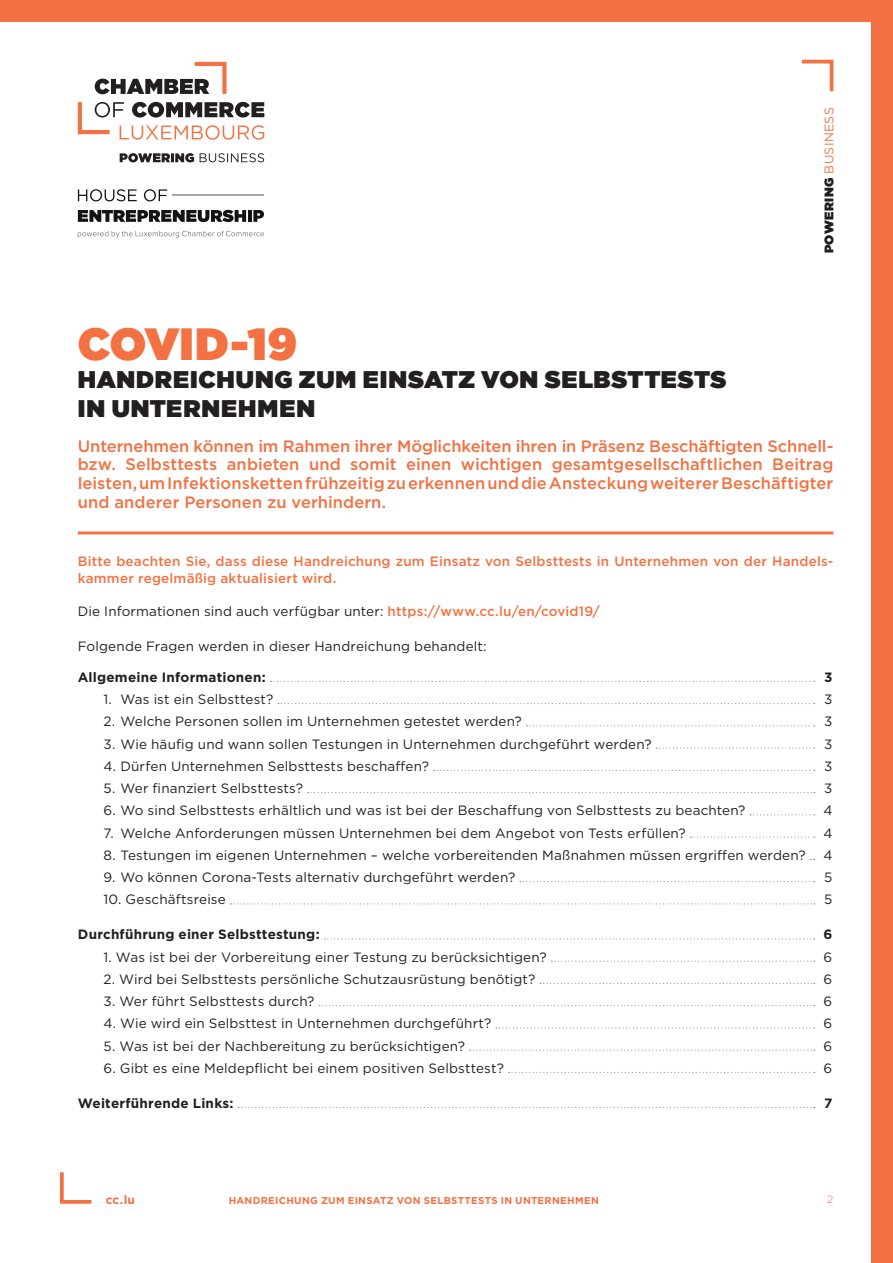
<style>
.page{position:relative;width:893px;height:1263px;background:#fff}
.page>*{position:absolute;margin:0;border:0;box-sizing:border-box;transform-origin:0 0}
.t1{font:45px "Gotham Ultra";letter-spacing:.005em;color:#f37142}
.t2{font:24px/28.8px "Gotham Ultra";letter-spacing:.035em;color:#231f20}
.t3{font:500 16.5px/18.8px "Gotham";letter-spacing:.005em;color:#f37142;text-align:justify}
.t4{font:13.5px "Gotham";letter-spacing:.01em;color:#231f20}
.t5{font:500 13.5px/16.2px "Gotham";letter-spacing:.015em;color:#f37142}
.t6{font:700 13.5px "Gotham";letter-spacing:.015em;color:#231f20}
.t7{font:12.45px "Gotham Ultra";letter-spacing:.04em;color:#231f20}
.t8{font:700 12px "Gotham";color:#f37142}
.t9{font:300 10.5px "Gotham";color:#f37142}
.t10{font:700 9.9px "Gotham";letter-spacing:.03em;color:#f37142}
.s1{font-family:"Gotham";color:#f37142}
.s2{font-weight:500;color:#f37142}
</style>
<div class="page">
<div style="left:0;top:0;width:893px;height:21px;background:#f37142"></div>
<div style="left:872px;top:0;width:21px;height:1263px;background:#f37142"></div>
<svg style="left:802px;top:59px;width:32px;height:33px"></svg>
<svg style="left:95px;top:62px;width:132px;height:32px"></svg>
<svg style="left:78px;top:102px;width:186px;height:38px"></svg>
<svg style="left:120px;top:153px;width:144px;height:9px"></svg>
<hr style="left:78px;top:531px;width:755px;height:3px;background:#f37142">
<svg style="left:270px;top:681px;width:545px;height:1px"></svg>
<svg style="left:278px;top:703px;width:537px;height:1px"></svg>
<svg style="left:526px;top:725px;width:289px;height:1px"></svg>
<svg style="left:656px;top:747px;width:159px;height:2px"></svg>
<svg style="left:434px;top:770px;width:381px;height:1px"></svg>
<svg style="left:308px;top:792px;width:507px;height:1px"></svg>
<svg style="left:750px;top:814px;width:65px;height:1px"></svg>
<svg style="left:690px;top:836px;width:125px;height:2px"></svg>
<svg style="left:520px;top:881px;width:295px;height:1px"></svg>
<svg style="left:230px;top:903px;width:585px;height:1px"></svg>
<svg style="left:324px;top:938px;width:491px;height:1px"></svg>
<svg style="left:551px;top:960px;width:264px;height:2px"></svg>
<svg style="left:540px;top:983px;width:275px;height:1px"></svg>
<svg style="left:319px;top:1005px;width:496px;height:1px"></svg>
<svg style="left:496px;top:1027px;width:319px;height:1px"></svg>
<svg style="left:470px;top:1049px;width:345px;height:2px"></svg>
<svg style="left:509px;top:1072px;width:306px;height:1px"></svg>
<svg style="left:238px;top:1107px;width:577px;height:1px"></svg>
<svg style="left:60px;top:1172px;width:32px;height:32px"></svg>
<svg style="left:78px;top:189px;width:59px;height:12px"></svg>
<svg style="left:144px;top:189px;width:23px;height:12px"></svg>
<svg style="left:78px;top:210px;width:168px;height:12px;background:#565858"></svg>
<hr style="left:248px;top:210px;width:4px;height:12px;background:#111314">
<svg style="left:253px;top:210px;width:11px;height:12px"></svg>
<hr style="left:173px;top:195px;width:91px;height:1px;background:#a7a9a9">
<svg style="left:78px;top:231px;width:186px;height:7px"></svg>
<p class="t7" style="left:822px;top:253px;width:147px;rotate:-90deg">POWERING <span class="s1">BUSINESS</span></p>
<h1 class="t1" style="left:78px;top:318px;width:221px">COVID-19</h1>
<h2 class="t2" style="left:78px;top:365px;width:650px">HANDREICHUNG ZUM EINSATZ VON SELBSTTESTS<br>IN UNTERNEHMEN</h2>
<p class="t3" style="left:78px;top:436px;width:757px">Unternehmen können im Rahmen ihrer Möglichkeiten ihren in Präsenz Beschäftigten Schnell&shy;bzw. Selbsttests anbieten und somit einen wichtigen gesamtgesellschaftlichen Beitrag leisten, um Infektionsketten frühzeitig zu erkennen und die Ansteckung weiterer Beschäftigter und anderer Personen zu verhindern.</p>
<p class="t5" style="left:78px;top:553px;width:757px">Bitte beachten Sie, dass diese Handreichung zum Einsatz von Selbsttests in Unternehmen von der Handels&shy;kammer regelmäßig aktualisiert wird.</p>
<p class="t4" style="left:78px;top:603px;width:524px">Die Informationen sind auch verfügbar unter: <span class="s2">https://www.cc.lu/en/covid19/</span></p>
<p class="t4" style="left:78px;top:638px;width:410px">Folgende Fragen werden in dieser Handreichung behandelt:</p>
<p class="t6" style="left:78px;top:669px;width:189px">Allgemeine Informationen:</p>
<p class="t6" style="left:824px;top:669px;width:10px">3</p>
<p class="t4" style="left:103px;top:691px;width:172px">1. Was ist ein Selbsttest?</p>
<p class="t4" style="left:824px;top:691px;width:10px">3</p>
<p class="t4" style="left:103px;top:713px;width:420px">2. Welche Personen sollen im Unternehmen getestet werden?</p>
<p class="t4" style="left:824px;top:713px;width:10px">3</p>
<p class="t4" style="left:103px;top:735px;width:550px">3. Wie häufig und wann sollen Testungen in Unternehmen durchgeführt werden?</p>
<p class="t4" style="left:824px;top:735px;width:10px">3</p>
<p class="t4" style="left:103px;top:757px;width:327px">4. Dürfen Unternehmen Selbsttests beschaffen?</p>
<p class="t4" style="left:824px;top:757px;width:10px">3</p>
<p class="t4" style="left:103px;top:780px;width:201px">5. Wer finanziert Selbsttests?</p>
<p class="t4" style="left:824px;top:780px;width:10px">3</p>
<p class="t4" style="left:103px;top:802px;width:644px">6. Wo sind Selbsttests erhältlich und was ist bei der Beschaffung von Selbsttests zu beachten?</p>
<p class="t4" style="left:823px;top:802px;width:11px">4</p>
<p class="t4" style="left:103px;top:824px;width:584px">7. Welche Anforderungen müssen Unternehmen bei dem Angebot von Tests erfüllen?</p>
<p class="t4" style="left:823px;top:824px;width:11px">4</p>
<p class="t4" style="left:103px;top:846px;width:704px">8. Testungen im eigenen Unternehmen – welche vorbereitenden Maßnahmen müssen ergriffen werden?</p>
<p class="t4" style="left:823px;top:846px;width:11px">4</p>
<p class="t4" style="left:103px;top:869px;width:413px">9. Wo können Corona-Tests alternativ durchgeführt werden?</p>
<p class="t4" style="left:824px;top:869px;width:10px">5</p>
<p class="t4" style="left:103px;top:891px;width:124px">10. Geschäftsreise</p>
<p class="t4" style="left:824px;top:891px;width:10px">5</p>
<p class="t6" style="left:78px;top:927px;width:243px">Durchführung einer Selbsttestung:</p>
<p class="t6" style="left:823px;top:927px;width:10px">6</p>
<p class="t4" style="left:103px;top:948px;width:445px">1. Was ist bei der Vorbereitung einer Testung zu berücksichtigen?</p>
<p class="t4" style="left:824px;top:948px;width:10px">6</p>
<p class="t4" style="left:103px;top:970px;width:434px">2. Wird bei Selbsttests persönliche Schutzausrüstung benötigt?</p>
<p class="t4" style="left:824px;top:970px;width:10px">6</p>
<p class="t4" style="left:103px;top:993px;width:213px">3. Wer führt Selbsttests durch?</p>
<p class="t4" style="left:824px;top:993px;width:10px">6</p>
<p class="t4" style="left:103px;top:1015px;width:390px">4. Wie wird ein Selbsttest in Unternehmen durchgeführt?</p>
<p class="t4" style="left:824px;top:1015px;width:10px">6</p>
<p class="t4" style="left:103px;top:1037px;width:363px">5. Was ist bei der Nachbereitung zu berücksichtigen?</p>
<p class="t4" style="left:824px;top:1037px;width:10px">6</p>
<p class="t4" style="left:103px;top:1059px;width:402px">6. Gibt es eine Meldepflicht bei einem positiven Selbsttest?</p>
<p class="t4" style="left:824px;top:1059px;width:10px">6</p>
<p class="t6" style="left:78px;top:1095px;width:157px">Weiterführende Links:</p>
<p class="t6" style="left:824px;top:1095px;width:10px">7</p>
<p class="t8" style="left:106px;top:1192px;width:31px">cc.lu</p>
<p class="t10" style="left:229px;top:1194px;width:372px">HANDREICHUNG ZUM EINSATZ VON SELBSTTESTS IN UNTERNEHMEN</p>
<p class="t9" style="left:827px;top:1193px;width:8px">2</p>
</div>
